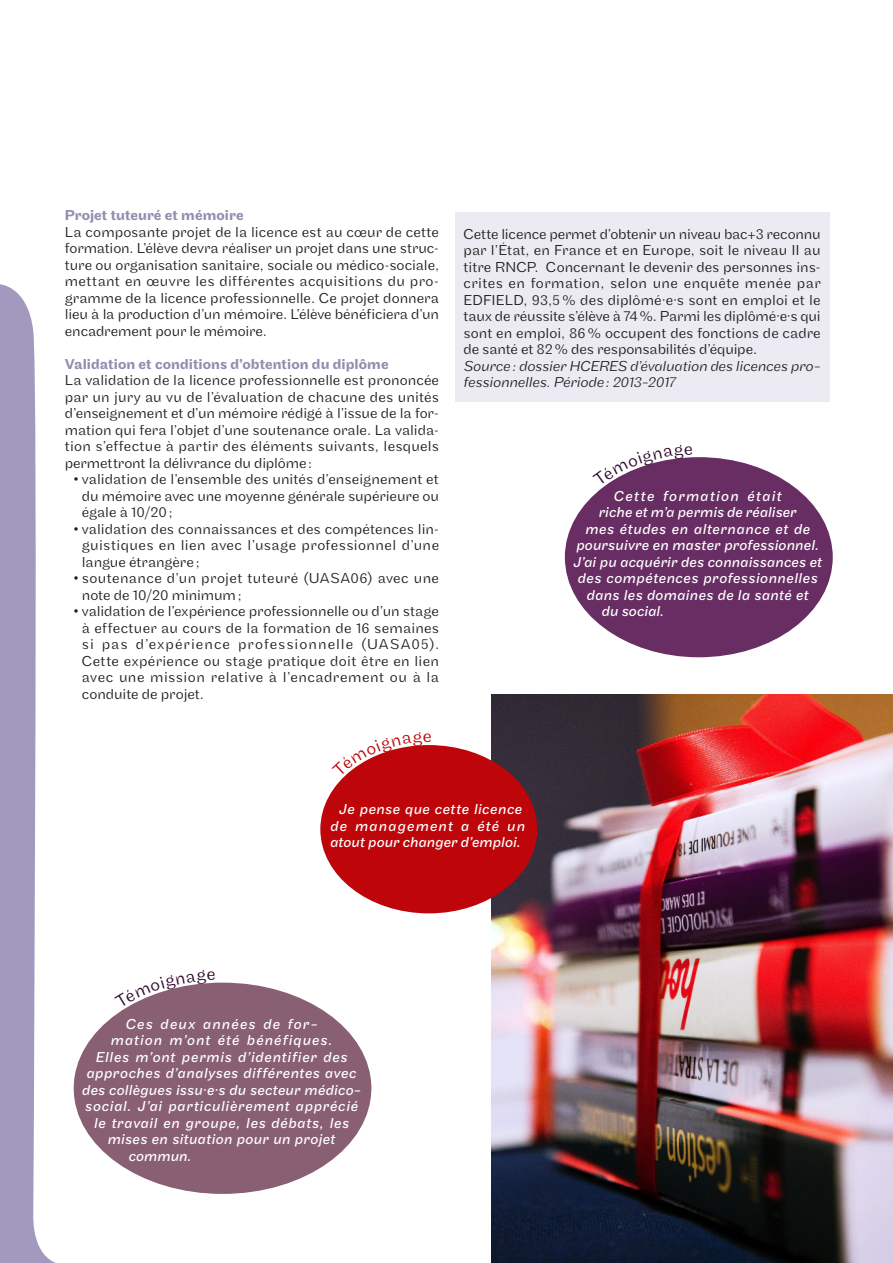
<style>
.page{position:relative;width:893px;height:1263px;background:#fff}
.page>*{position:absolute;margin:0;border:0;box-sizing:border-box;transform-origin:0 0}
.texte{font:300 15px/16.5px "Maple";color:#231f20;text-align:justify}
.retrait{font:italic 15px/16.5px "Maple";letter-spacing:.025em;color:#fff;text-align:center}
.texte-2{font:italic 300 15px/16.5px "Maple";letter-spacing:-.01em;color:#231f20}
.retrait-2{font:italic 15px "Maple";letter-spacing:.045em;color:#fff}
.titre_violet{font:500 15px "Maple";letter-spacing:.005em;color:#948daf}
.retrait-3{font:italic 15px "Maple";letter-spacing:.005em;color:#fff}
.texte-3{font:300 15px/16.5px "Maple";letter-spacing:.02em;color:#231f20}
.retrait-4{font:italic 15px "Maple";color:#fff}
.retrait-5{font:italic 15px "Maple";letter-spacing:.065em;color:#fff}
.retrait-6{font:italic 15px "Maple";letter-spacing:.08em;color:#fff}
.retrait-7{font:italic 15px "Maple";letter-spacing:.07em;color:#fff}
</style>
<div class="page">
<svg style="left:0;top:284px;width:56px;height:979px;fill:#a199be"></svg>
<img style="left:492px;top:695px;width:401px;height:568px">
<div style="left:455px;top:213px;width:374px;height:189px;background:#ecebf3"></div>
<div style="left:565px;top:457px;width:268px;height:200px;background:#682d63;border-radius:50%"></div>
<div style="left:74px;top:983px;width:297px;height:211px;background:#895f73;border-radius:50%"></div>
<div style="left:320px;top:745px;width:217px;height:168px;background:#be050a;border-radius:50%"></div>
<svg style="left:605px;top:457px;width:87px;height:29px"></svg>
<svg style="left:128px;top:982px;width:87px;height:25px"></svg>
<svg style="left:345px;top:745px;width:86px;height:31px"></svg>
<p class="titre_violet" style="left:65px;top:207px;width:180px">Projet tuteuré et mémoire</p>
<p class="texte" style="left:65px;top:224px;width:376px">La composante projet de la licence est au cœur de cette formation. L’élève devra réaliser un projet dans une struc&shy;ture ou organisation sanitaire, sociale ou médico-sociale, mettant en œuvre les différentes acquisitions du pro&shy;gramme de la licence professionnelle. Ce projet donnera lieu à la production d’un mémoire. L’élève bénéficiera d’un encadrement pour le mémoire.</p>
<p class="titre_violet" style="left:65px;top:355px;width:325px">Validation et conditions d’obtention du diplôme</p>
<p class="texte" style="left:65px;top:372px;width:376px">La validation de la licence professionnelle est prononcée par un jury au vu de l’évaluation de chacune des unités d’enseignement et d’un mémoire rédigé à l’issue de la for&shy;mation qui fera l’objet d’une soutenance orale. La valida&shy;tion s’effectue à partir des éléments suivants, lesquels permettront la délivrance du diplôme:</p>
<p class="texte" style="left:82px;top:471px;width:359px;text-indent:-9px">• validation de l’ensemble des unités d’enseignement et du mémoire avec une moyenne générale supérieure ou égale à 10/20;</p>
<p class="texte" style="left:82px;top:521px;width:359px;text-indent:-9px">• validation des connaissances et des compétences lin&shy;guistiques en lien avec l’usage professionnel d’une langue étrangère;</p>
<p class="texte-3" style="left:82px;top:570px;width:359px;text-indent:-9px">• soutenance d’un projet tuteuré (UASA06) avec une note de 10/20 minimum;</p>
<p class="texte" style="left:82px;top:603px;width:359px;text-indent:-9px">• validation de l’expérience professionnelle ou d’un stage à effectuer au cours de la formation de 16 semaines si pas d’expérience professionnelle (UASA05).<br>Cette expérience ou stage pratique doit être en lien avec une mission relative à l’encadrement ou à la conduite de projet.</p>
<p class="texte" style="left:463px;top:225px;width:359px">Cette licence permet d’obtenir un niveau bac+3 reconnu par l’État, en France et en Europe, soit le niveau II au titre RNCP. Concernant le devenir des personnes ins&shy;crites en formation, selon une enquête menée par EDFIELD, 93,5% des diplômé·e·s sont en emploi et le taux de réussite s’élève à 74%. Parmi les diplômé·e·s qui sont en emploi, 86% occupent des fonctions de cadre de santé et 82% des responsabilités d’équipe.</p>
<p class="texte-2" style="left:463px;top:357px;width:359px">Source: dossier HCERES d’évaluation des licences pro&shy;fessionnelles. Période: 2013-2017</p>
<p class="retrait-6" style="left:614px;top:487px;width:169px">Cette formation était</p>
<p class="retrait-4" style="left:599px;top:504px;width:200px">riche et m’a permis de réaliser</p>
<p class="retrait" style="left:585px;top:521px;width:227px">mes études en alternance et de</p>
<p class="retrait-3" style="left:576px;top:537px;width:244px">poursuivre en master professionnel.</p>
<p class="retrait-3" style="left:573px;top:553px;width:251px">J’ai pu acquérir des connaissances et</p>
<p class="retrait" style="left:578px;top:571px;width:241px">des compétences professionnelles</p>
<p class="retrait" style="left:587px;top:587px;width:223px">dans les domaines de la santé et</p>
<p class="retrait-4" style="left:602px;top:603px;width:64px">du social.</p>
<p class="retrait" style="left:330px;top:802px;width:196px">Je pense que cette licence de management a été un atout pour changer d’emploi.</p>
<p class="retrait-7" style="left:126px;top:1015px;width:194px">Ces deux années de for-</p>
<p class="retrait-5" style="left:111px;top:1032px;width:223px">mation m’ont été bénéfiques.</p>
<p class="retrait-2" style="left:96px;top:1048px;width:254px">Elles m’ont permis d’identifier des</p>
<p class="retrait" style="left:87px;top:1066px;width:272px">approches d’analyses différentes avec</p>
<p class="retrait" style="left:82px;top:1082px;width:280px">des collègues issu·e·s du secteur médico-</p>
<p class="retrait-2" style="left:85px;top:1098px;width:274px">social. J’ai particulièrement apprécié</p>
<p class="retrait" style="left:94px;top:1115px;width:256px">le travail en groupe, les débats, les</p>
<p class="retrait" style="left:108px;top:1132px;width:229px">mises en situation pour un projet</p>
<p class="retrait" style="left:129px;top:1148px;width:64px">commun.</p>
</div>
